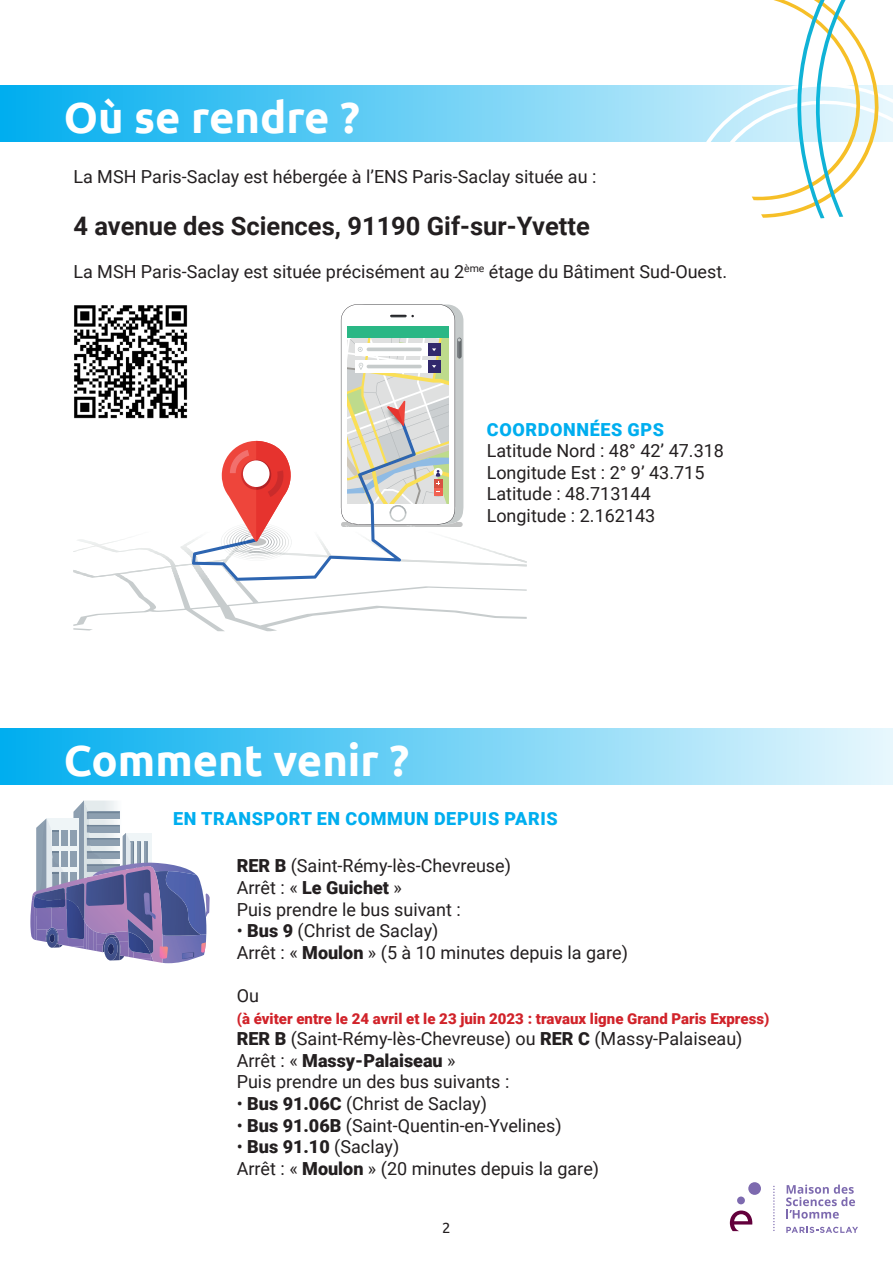
<style>
.page{position:relative;width:893px;height:1263px;background:#fff}
.page>*{position:absolute;margin:0;border:0;box-sizing:border-box;transform-origin:0 0}
.t1{font:700 43.5px "Ubuntu";color:#fff}
.t2{font:700 25.5px "Roboto";color:#231f20}
.t3{font:18px "Roboto";color:#231f20}
.t4{font:900 18px "Roboto";letter-spacing:.035em;color:#00aeef}
.t5{font:900 18px "Roboto";color:#231f20}
.t6{font:900 15px "Roboto";color:#d1232a}
.t7{font:15px "Ubuntu";color:#231f20}
.s1{font-weight:900}
.s2{font-weight:400}
</style>
<div class="page">
<svg style="left:773px;top:1186px;width:2px;height:45px"></svg>
<div style="left:748px;top:1182px;width:13px;height:13px;background:#7d6aaf;border-radius:50%"></div>
<div style="left:737px;top:1196px;width:8px;height:8px;background:#7d6aaf;border-radius:50%"></div>
<svg style="left:730px;top:1210px;width:22px;height:21px"></svg>
<svg style="left:786px;top:1184px;width:69px;height:34px"></svg>
<svg style="left:786px;top:1227px;width:72px;height:6px"></svg>
<svg style="left:0;top:85px;width:702px;height:57px;background:#5acaf4"></svg>
<div style="left:0;top:728px;width:893px;height:57px;background:linear-gradient(to right,#00adef,#e8f7fd)"></div>
<svg style="left:702px;top:0;width:191px;height:218px"></svg>
<svg style="left:73px;top:304px;width:454px;height:327px"></svg>
<svg style="left:30px;top:800px;width:180px;height:163px"></svg>
<img style="left:33px;top:896px;width:32px;height:12px">
<img style="left:66px;top:899px;width:18px;height:40px">
<img style="left:128px;top:932px;width:23px;height:22px">
<img style="left:73px;top:304px;width:119px;height:119px">
<p class="t1" style="left:64px;top:91px;width:298px">Où se rendre ?</p>
<p class="t3" style="left:73px;top:164px;width:525px">La MSH Paris-Saclay est hébergée à l’ENS Paris-Saclay située au :</p>
<p class="t2" style="left:73px;top:208px;width:518px">4 avenue des Sciences, 91190 Gif-sur-Yvette</p>
<p class="t3" style="left:73px;top:259px;width:655px">La MSH Paris-Saclay est située précisément au 2<sup>ème</sup> étage du Bâtiment Sud-Ouest.</p>
<p class="t4" style="left:487px;top:417px;width:179px">COORDONNÉES GPS</p>
<p class="t3" style="left:487px;top:438px;width:239px">Latitude Nord : 48° 42’ 47.318</p>
<p class="t3" style="left:487px;top:460px;width:219px">Longitude Est : 2° 9’ 43.715</p>
<p class="t3" style="left:487px;top:481px;width:166px">Latitude : 48.713144</p>
<p class="t3" style="left:487px;top:503px;width:170px">Longitude : 2.162143</p>
<p class="t1" style="left:64px;top:734px;width:347px">Comment venir ?</p>
<p class="t4" style="left:173px;top:806px;width:386px">EN TRANSPORT EN COMMUN DEPUIS PARIS</p>
<p class="t3" style="left:237px;top:853px;width:276px"><span class="s1">RER B</span> (Saint-Rémy-lès-Chevreuse)</p>
<p class="t5" style="left:237px;top:875px;width:167px"><span class="s2">Arrêt : «</span> Le Guichet <span class="s2">»</span></p>
<p class="t3" style="left:237px;top:896px;width:225px">Puis prendre le bus suivant :</p>
<p class="t3" style="left:237px;top:918px;width:203px">• <span class="s1">Bus 9</span> (Christ de Saclay)</p>
<p class="t3" style="left:237px;top:940px;width:393px">Arrêt : « <span class="s1">Moulon</span> » (5 à 10 minutes depuis la gare)</p>
<p class="t3" style="left:237px;top:983px;width:24px">Ou</p>
<p class="t6" style="left:237px;top:1008px;width:534px">(à éviter entre le 24 avril et le 23 juin 2023 : travaux ligne Grand Paris Express)</p>
<p class="t3" style="left:237px;top:1026px;width:507px"><span class="s1">RER B</span> (Saint-Rémy-lès-Chevreuse) ou <span class="s1">RER C</span> (Massy-Palaiseau)</p>
<p class="t5" style="left:237px;top:1048px;width:220px"><span class="s2">Arrêt : «</span> Massy-Palaiseau <span class="s2">»</span></p>
<p class="t3" style="left:237px;top:1069px;width:274px">Puis prendre un des bus suivants :</p>
<p class="t3" style="left:237px;top:1091px;width:252px">• <span class="s1">Bus 91.06C</span> (Christ de Saclay)</p>
<p class="t3" style="left:237px;top:1112px;width:326px">• <span class="s1">Bus 91.06B</span> (Saint-Quentin-en-Yvelines)</p>
<p class="t3" style="left:237px;top:1134px;width:164px">• <span class="s1">Bus 91.10</span> (Saclay)</p>
<p class="t3" style="left:237px;top:1156px;width:364px">Arrêt : « <span class="s1">Moulon</span> » (20 minutes depuis la gare)</p>
<p class="t7" style="left:442px;top:1218px;width:10px">2</p>
</div>
